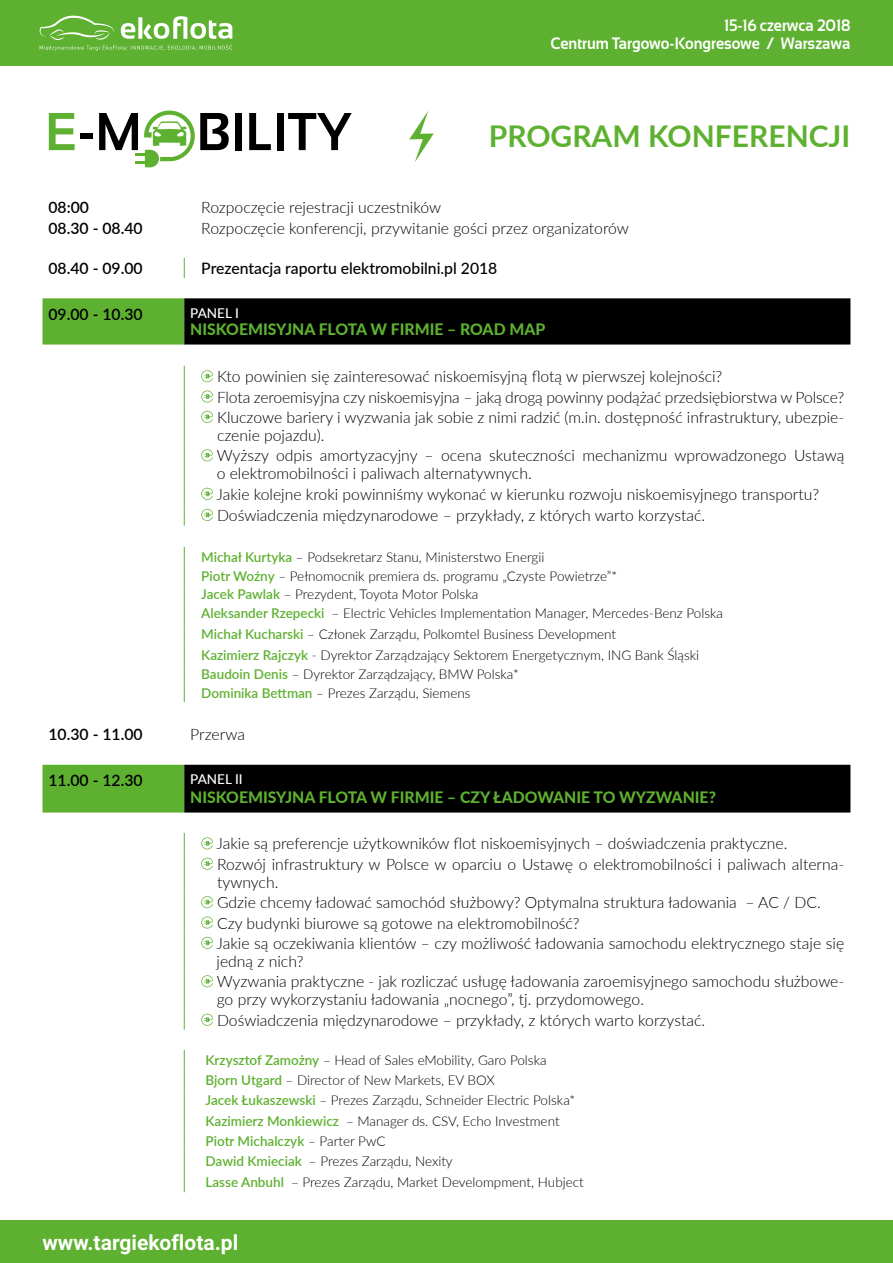
<style>
.page{position:relative;width:893px;height:1263px;background:#fff}
.page>*{position:absolute;margin:0;border:0;box-sizing:border-box;transform-origin:0 0}
.t1{font:700 53.1px "Sansation";color:#000}
.t2{font:700 30px "Lato";color:#5eb130}
.t3{font:700 21px "Roboto";color:#fff}
.t4{font:700 16.5px/18px "Sansation";letter-spacing:-.005em;color:#fff;text-align:right;scale:.91 1}
.t5{font:300 15.75px/20.4px "Lato";color:#000}
.t6{font:800 15.75px "Lato";color:#5eb130}
.t7{font:600 15.75px "Lato";color:#000}
.t8{font:500 15.75px "Lato";color:#000}
.t9{font:300 13.5px/20.4px "Lato";color:#000}
.t10{font:500 13.5px "Lato";color:#fff}
.s1{color:#5eb130}
.s2{font-weight:600;color:#5eb130}
</style>
<div class="page">
<div style="left:0;top:0;width:893px;height:66px;background:#5eb130"></div>
<div style="left:0;top:1220px;width:893px;height:43px;background:#5eb130"></div>
<svg style="left:40px;top:16px;width:192px;height:35px"></svg>
<svg style="left:43px;top:298px;width:141px;height:514px"></svg>
<svg style="left:184px;top:298px;width:666px;height:514px"></svg>
<svg style="left:184px;top:258px;width:1px;height:20px"></svg>
<svg style="left:184px;top:366px;width:1px;height:40px"></svg>
<hr style="left:184px;top:406px;width:1px;height:39px;background:#5eb130">
<hr style="left:184px;top:445px;width:1px;height:38px;background:#5eb130">
<svg style="left:184px;top:483px;width:1px;height:43px"></svg>
<svg style="left:184px;top:547px;width:1px;height:155px"></svg>
<svg style="left:184px;top:833px;width:1px;height:20px"></svg>
<hr style="left:184px;top:853px;width:1px;height:39px;background:#5eb130">
<svg style="left:184px;top:892px;width:1px;height:40px"></svg>
<hr style="left:184px;top:932px;width:1px;height:39px;background:#5eb130">
<hr style="left:184px;top:971px;width:1px;height:38px;background:#5eb130">
<svg style="left:184px;top:1009px;width:1px;height:20px"></svg>
<svg style="left:184px;top:1050px;width:1px;height:142px"></svg>
<svg style="left:201px;top:370px;width:12px;height:12px"></svg>
<svg style="left:201px;top:390px;width:12px;height:13px"></svg>
<svg style="left:201px;top:411px;width:12px;height:12px"></svg>
<svg style="left:201px;top:449px;width:12px;height:12px"></svg>
<svg style="left:201px;top:488px;width:12px;height:12px"></svg>
<svg style="left:201px;top:509px;width:12px;height:12px"></svg>
<svg style="left:201px;top:837px;width:12px;height:12px"></svg>
<svg style="left:201px;top:858px;width:12px;height:12px"></svg>
<svg style="left:201px;top:896px;width:12px;height:12px"></svg>
<svg style="left:201px;top:916px;width:12px;height:12px"></svg>
<svg style="left:201px;top:937px;width:12px;height:12px"></svg>
<svg style="left:201px;top:975px;width:12px;height:12px"></svg>
<svg style="left:201px;top:1014px;width:12px;height:12px"></svg>
<svg style="left:136px;top:111px;width:59px;height:56px"></svg>
<svg style="left:409px;top:111px;width:25px;height:51px"></svg>
<p class="t4" style="left:550px;top:17px;width:331px">15-16 czerwca 2018<br>Centrum Targowo-Kongresowe / Warszawa</p>
<h1 class="t1" style="left:45px;top:102px;width:307px"><span class="s1">E</span>-M BILITY</h1>
<h2 class="t2" style="left:489px;top:114px;width:363px">PROGRAM KONFERENCJI</h2>
<p class="t7" style="left:49px;top:196px;width:42px">08:00</p>
<p class="t5" style="left:201px;top:197px;width:241px">Rozpoczęcie rejestracji uczestników</p>
<p class="t7" style="left:49px;top:216px;width:96px">08.30 - 08.40</p>
<p class="t5" style="left:201px;top:217px;width:429px">Rozpoczęcie konferencji, przywitanie gości przez organizatorów</p>
<p class="t7" style="left:49px;top:257px;width:96px">08.40 - 09.00</p>
<p class="t8" style="left:201px;top:257px;width:298px">Prezentacja raportu elektromobilni.pl 2018</p>
<p class="t7" style="left:49px;top:302px;width:96px">09.00 - 10.30</p>
<p class="t10" style="left:190px;top:303px;width:50px">PANEL I</p>
<p class="t6" style="left:190px;top:317px;width:357px">NISKOEMISYJNA FLOTA W FIRMIE – ROAD MAP</p>
<p class="t5" style="left:217px;top:366px;width:629px">Kto powinien się zainteresować niskoemisyjną flotą w pierwszej kolejności?<br>Flota zeroemisyjna czy niskoemisyjna – jaką drogą powinny podążać przedsiębiorstwa w Polsce?<br>Kluczowe bariery i wyzwania jak sobie z nimi radzić (m.in. dostępność infrastruktury, ubezpie-</p>
<p class="t5" style="left:217px;top:425px;width:629px">czenie pojazdu).<br>Wyższy odpis amortyzacyjny – ocena skuteczności mechanizmu wprowadzonego Ustawą</p>
<p class="t5" style="left:217px;top:463px;width:604px">o elektromobilności i paliwach alternatywnych.<br>Jakie kolejne kroki powinniśmy wykonać w kierunku rozwoju niskoemisyjnego transportu?<br>Doświadczenia międzynarodowe – przykłady, z których warto korzystać.</p>
<p class="t9" style="left:201px;top:547px;width:523px;line-height:18.8px"><span class="s2">Michał Kurtyka</span> – Podsekretarz Stanu, Ministerstwo Energii<br><span class="s2">Piotr Woźny</span> – Pełnomocnik premiera ds. programu „Czyste Powietrze”*<br><span class="s2">Jacek Pawlak</span> – Prezydent, Toyota Motor Polska<br><span class="s2">Aleksander Rzepecki</span> – Electric Vehicles Implementation Manager, Mercedes-Benz Polska</p>
<p class="t9" style="left:201px;top:623px;width:499px;line-height:21.1px"><span class="s2">Michał Kucharski</span> – Członek Zarządu, Polkomtel Business Development<br><span class="s2">Kazimierz Rajczyk</span> - Dyrektor Zarządzający Sektorem Energetycznym, ING Bank Śląski</p>
<p class="t9" style="left:201px;top:664px;width:319px;line-height:19.4px"><span class="s2">Baudoin Denis</span> – Dyrektor Zarządzający, BMW Polska*<br><span class="s2">Dominika Bettman</span> – Prezes Zarządu, Siemens</p>
<p class="t7" style="left:49px;top:722px;width:96px">10.30 - 11.00</p>
<p class="t5" style="left:190px;top:723px;width:56px">Przerwa</p>
<p class="t7" style="left:49px;top:769px;width:96px">11.00 - 12.30</p>
<p class="t10" style="left:190px;top:770px;width:54px">PANEL II</p>
<p class="t6" style="left:190px;top:785px;width:527px">NISKOEMISYJNA FLOTA W FIRMIE – CZY ŁADOWANIE TO WYZWANIE?</p>
<p class="t5" style="left:217px;top:833px;width:629px">Jakie są preferencje użytkowników flot niskoemisyjnych – doświadczenia praktyczne.<br>Rozwój infrastruktury w Polsce w oparciu o Ustawę o elektromobilności i paliwach alterna-</p>
<p class="t5" style="left:217px;top:871px;width:629px">tywnych.<br>Gdzie chcemy ładować samochód służbowy? Optymalna struktura ładowania – AC / DC.<br>Czy budynki biurowe są gotowe na elektromobilność?<br>Jakie są oczekiwania klientów – czy możliwość ładowania samochodu elektrycznego staje się</p>
<p class="t5" style="left:217px;top:950px;width:629px">jedną z nich?<br>Wyzwania praktyczne - jak rozliczać usługę ładowania zaroemisyjnego samochodu służbowe-</p>
<p class="t5" style="left:217px;top:989px;width:490px">go przy wykorzystaniu ładowania „nocnego”, tj. przydomowego.<br>Doświadczenia międzynarodowe – przykłady, z których warto korzystać.</p>
<p class="t9" style="left:206px;top:1049px;width:380px"><span class="s2">Krzysztof Zamożny</span> – Head of Sales eMobility, Garo Polska<br><span class="s2">Bjorn Utgard</span> – Director of New Markets, EV BOX<br><span class="s2">Jacek Łukaszewski</span> – Prezes Zarządu, Schneider Electric Polska* <span class="s2">Kazimierz Monkiewicz</span> – Manager ds. CSV, Echo Investment <span class="s2">Piotr Michalczyk</span> – Parter PwC<br><span class="s2">Dawid Kmieciak</span> – Prezes Zarządu, Nexity<br><span class="s2">Lasse Anbuhl</span> – Prezes Zarządu, Market Develompment, Hubject</p>
<h3 class="t3" style="left:43px;top:1227px;width:197px">www.targiekoflota.pl</h3>
</div>
